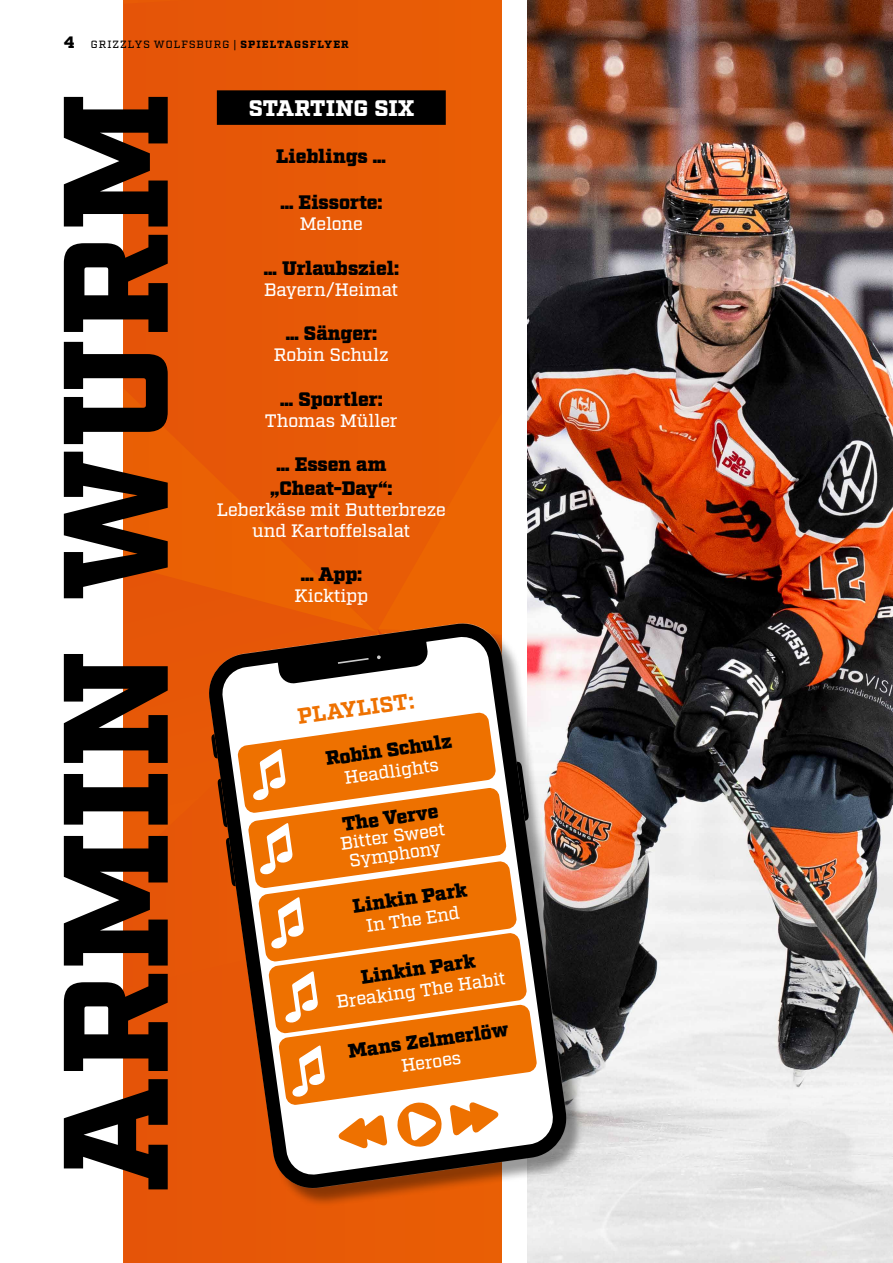
<style>
.page{position:relative;width:893px;height:1263px;background:#fff}
.page>*{position:absolute;margin:0;border:0;box-sizing:border-box;transform-origin:0 0}
.name_spieler{font:900 148.35px "Factoria";letter-spacing:.01em;color:#000}
.best_moments_name{font:900 22.5px "Factoria";color:#fff}
.einleitung{font:700 22.05px "Factoria";color:#ee7100}
.best_moments_kategor{font:900 19.5px/23.4px "Factoria";letter-spacing:-.01em;color:#000;text-align:center}
.best_moments_zitat{font:500 18px/18px "Factoria";letter-spacing:-.01em;color:#fff;text-align:center}
.t1{font:500 10.5px "Factoria";letter-spacing:.095em;color:#000}
.s1{font-weight:900;font-size:16.5px}
.s2{font-weight:900}
</style>
<div class="page">
<div style="left:123px;top:868px;width:83px;height:36px;background:#e55508"></div>
<div style="left:123px;top:904px;width:379px;height:359px;background:#e65608"></div>
<svg style="left:123px;top:0;width:379px;height:621px;background:#e75a06"></svg>
<svg style="left:123px;top:0;width:63px;height:4px"></svg>
<div style="left:123px;top:388px;width:253px;height:176px;background:#e75a06"></div>
<svg style="left:123px;top:564px;width:254px;height:304px;background:#e75906"></svg>
<img style="left:527px;top:0;width:366px;height:1263px">
<div style="left:212px;top:626px;width:374px;height:581px;background:#000;opacity:.4"></div>
<svg style="left:206px;top:621px;width:363px;height:569px;background:#ae6943"></svg>
<svg style="left:221px;top:635px;width:334px;height:541px"></svg>
<svg style="left:211px;top:629px;width:325px;height:520px"></svg>
<div style="left:217px;top:90px;width:229px;height:35px;background:#000"></div>
<p class="t1" style="left:64px;top:38px;width:286px"><span class="s1">4</span> GRIZZLYS WOLFSBURG | <span class="s2">SPIELTAGSFLYER</span></p>
<p class="name_spieler" style="left:27px;top:1191px;width:1101px;rotate:-90deg">ARMIN WURM</p>
<p class="best_moments_name" style="left:249px;top:95px;width:167px">STARTING SIX</p>
<p class="best_moments_kategor" style="left:276px;top:145px;width:112px">Lieblings …</p>
<p class="best_moments_kategor" style="left:280px;top:192px;width:104px">… Eissorte:</p>
<p class="best_moments_zitat" style="left:300px;top:216px;width:65px">Melone</p>
<p class="best_moments_kategor" style="left:264px;top:258px;width:137px">… Urlaubsziel:</p>
<p class="best_moments_zitat" style="left:264px;top:281px;width:136px">Bayern/Heimat</p>
<p class="best_moments_kategor" style="left:285px;top:323px;width:93px">… Sänger:</p>
<p class="best_moments_zitat" style="left:274px;top:347px;width:116px">Robin Schulz</p>
<p class="best_moments_kategor" style="left:280px;top:388px;width:104px">… Sportler:</p>
<p class="best_moments_zitat" style="left:265px;top:412px;width:134px">Thomas Müller</p>
<p class="best_moments_kategor" style="left:270px;top:454px;width:124px">… Essen am „Cheat-Day“:</p>
<p class="best_moments_zitat" style="left:217px;top:499px;width:230px;line-height:21px">Leberkäse mit Butterbreze und Kartoffelsalat</p>
<p class="best_moments_kategor" style="left:300px;top:564px;width:63px">… App:</p>
<p class="best_moments_zitat" style="left:294px;top:587px;width:75px">Kicktipp</p>
<p class="einleitung" style="left:296px;top:704px;width:119px;rotate:-8deg">PLAYLIST:</p>
<p class="best_moments_kategor" style="left:324px;top:748px;width:129px;rotate:-8deg">Robin Schulz</p>
<p class="best_moments_zitat" style="left:344px;top:769px;width:96px;rotate:-8deg">Headlights</p>
<p class="best_moments_kategor" style="left:341px;top:814px;width:98px;rotate:-8deg">The Verve</p>
<p class="best_moments_zitat" style="left:340px;top:835px;width:107px;rotate:-8deg">Bitter Sweet<br>Symphony</p>
<p class="best_moments_kategor" style="left:351px;top:895px;width:117px;rotate:-8deg">Linkin Park</p>
<p class="best_moments_zitat" style="left:365px;top:917px;width:96px;rotate:-8deg">In The End</p>
<p class="best_moments_kategor" style="left:360px;top:966px;width:117px;rotate:-8deg">Linkin Park</p>
<p class="best_moments_zitat" style="left:336px;top:994px;width:172px;rotate:-8deg">Breaking The Habit</p>
<p class="best_moments_kategor" style="left:347px;top:1041px;width:163px;rotate:-8deg">Mans Zelmerlöw</p>
<p class="best_moments_zitat" style="left:400px;top:1057px;width:62px;rotate:-8deg">Heroes</p>
</div>
